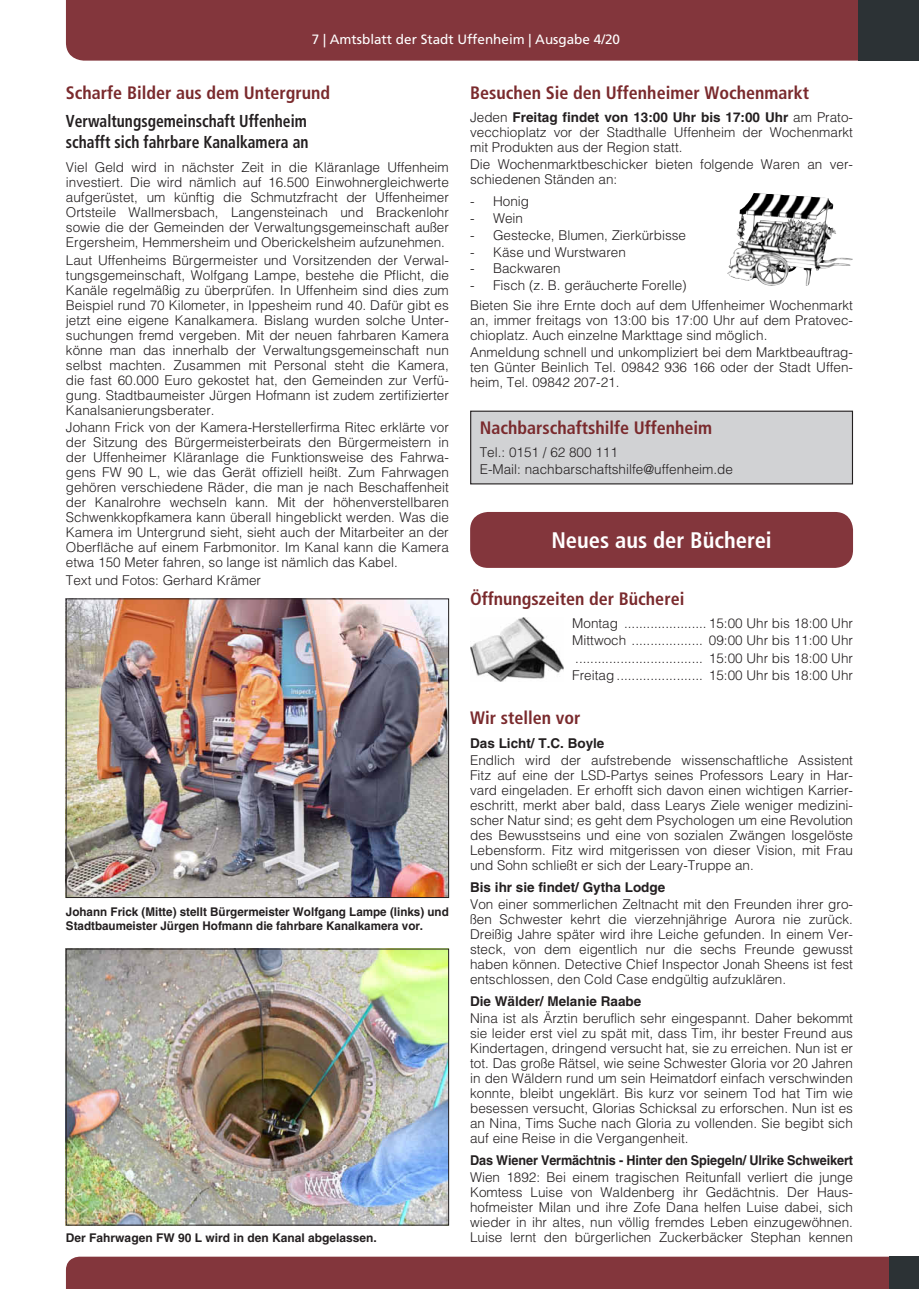
<style>
.page{position:relative;width:919px;height:1289px;background:#fff}
.page>*{position:absolute;margin:0;border:0;box-sizing:border-box;transform-origin:0 0}
.t1{font:700 condensed 22.5px "Frutiger LT";color:#fff}
.t2{font:700 condensed 18px "Frutiger LT";color:#7a2a2d}
.t3{font:700 condensed 17.25px/21px "Frutiger LT";color:#231f20;scale:.9 1}
.t4{font:300 13.5px/15px "Helvetica LT";color:#231f20;text-align:justify}
.t5{font:700 13.5px "Helvetica LT";color:#231f20}
.t6{font:700 13.5px "Helvetica LT";color:#231f20;scale:.94 1}
.t7{font:13.5px "Frutiger LT";color:#fff}
.t8{font:700 12px/13.5px "Helvetica LT";color:#231f20}
.s1{font-weight:700}
</style>
<div class="page">
<div style="left:66px;top:1256px;width:823px;height:32px;background:#83363c"></div>
<div style="left:889px;top:1256px;width:29px;height:32px;background:#2c3235"></div>
<div style="left:66px;top:0;width:792px;height:61px;background:#83363c"></div>
<div style="left:858px;top:0;width:60px;height:61px;background:#2c3235"></div>
<div style="left:470px;top:411px;width:382px;height:73px;background:#d1d2d4"></div>
<div style="left:470px;top:410px;width:383px;height:74px;border:1px solid #231f20"></div>
<div style="left:470px;top:512px;width:383px;height:56px;background:#83363c;border-radius:18px"></div>
<img style="left:470px;top:617px;width:93px;height:64px">
<img style="left:68px;top:600px;width:379px;height:295px">
<div style="left:66px;top:598px;width:383px;height:299px;border:1px solid #231f20"></div>
<img style="left:68px;top:950px;width:379px;height:273px">
<div style="left:66px;top:948px;width:383px;height:277px;border:1px solid #231f20"></div>
<img style="left:727px;top:195px;width:26px;height:85px">
<p class="t7" style="left:312px;top:32px;width:310px">7 | Amtsblatt der Stadt Uffenheim | Ausgabe 4/20</p>
<h2 class="t2" style="left:470px;top:82px;width:340px">Besuchen Sie den Uffenheimer Wochenmarkt</h2>
<p class="t4" style="left:470px;top:110px;width:384px">Jeden <span class="s1">Freitag findet von 13:00 Uhr bis 17:00 Uhr</span> am Prato&shy;vecchioplatz vor der Stadthalle Uffenheim der Wochenmarkt mit Produkten aus der Region statt.</p>
<p class="t4" style="left:470px;top:157px;width:384px">Die Wochenmarktbeschicker bieten folgende Waren an ver&shy;schiedenen Ständen an:</p>
<p class="t4" style="left:470px;top:194px;width:60px">- Honig</p>
<p class="t4" style="left:470px;top:210px;width:54px">- Wein</p>
<p class="t4" style="left:470px;top:227px;width:217px">- Gestecke, Blumen, Zierkürbisse</p>
<p class="t4" style="left:470px;top:244px;width:157px">- Käse und Wurstwaren</p>
<p class="t4" style="left:470px;top:261px;width:92px">- Backwaren</p>
<p class="t4" style="left:470px;top:275px;width:384px;line-height:20.1px">- Fisch (z. B. geräucherte Forelle)<br>Bieten Sie ihre Ernte doch auf dem Uffenheimer Wochenmarkt</p>
<p class="t4" style="left:470px;top:313px;width:384px">an, immer freitags von 13:00 bis 17:00 Uhr auf dem Pratovec&shy;chioplatz. Auch einzelne Markttage sind möglich.</p>
<p class="t4" style="left:470px;top:345px;width:384px">Anmeldung schnell und unkompliziert bei dem Marktbeauftrag&shy;ten Günter Beinlich Tel. 09842 936 166 oder der Stadt Uffen&shy;heim, Tel. 09842 207-21.</p>
<h2 class="t2" style="left:479px;top:417px;width:234px">Nachbarschaftshilfe Uffenheim</h2>
<p class="t4" style="left:479px;top:444px;width:255px;line-height:17.1px">Tel.: 0151 / 62 800 111<br>E-Mail: nachbarschaftshilfe@uffenheim.de</p>
<h2 class="t2" style="left:66px;top:82px;width:266px">Scharfe Bilder aus dem Untergrund</h2>
<p class="t3" style="left:66px;top:111px;width:271px">Verwaltungsgemeinschaft Uffenheim schafft sich fahrbare Kanalkamera an</p>
<p class="t4" style="left:66px;top:160px;width:384px">Viel Geld wird in nächster Zeit in die Kläranlage Uffenheim investiert. Die wird nämlich auf 16.500 Einwohnergleichwerte aufgerüstet, um künftig die Schmutzfracht der Uffenheimer Ortsteile Wallmersbach, Langensteinach und Brackenlohr sowie die der Gemeinden der Verwaltungsgemeinschaft außer Ergersheim, Hemmersheim und Oberickelsheim aufzunehmen.</p>
<p class="t4" style="left:66px;top:252px;width:384px">Laut Uffenheims Bürgermeister und Vorsitzenden der Verwal&shy;tungsgemeinschaft, Wolfgang Lampe, bestehe die Pflicht, die Kanäle regelmäßig zu überprüfen. In Uffenheim sind dies zum Beispiel rund 70 Kilometer, in Ippesheim rund 40. Dafür gibt es jetzt eine eigene Kanalkamera. Bislang wurden solche Unter&shy;suchungen fremd vergeben. Mit der neuen fahrbaren Kamera könne man das innerhalb der Verwaltungsgemeinschaft nun selbst machten. Zusammen mit Personal steht die Kamera, die fast 60.000 Euro gekostet hat, den Gemeinden zur Verfü&shy;gung. Stadtbaumeister Jürgen Hofmann ist zudem zertifizierter Kanalsanierungsberater.</p>
<p class="t4" style="left:66px;top:420px;width:384px">Johann Frick von der Kamera-Herstellerfirma Ritec erklärte vor der Sitzung des Bürgermeisterbeirats den Bürgermeistern in der Uffenheimer Kläranlage die Funktionsweise des Fahrwa&shy;gens FW 90 L, wie das Gerät offiziell heißt. Zum Fahrwagen gehören verschiedene Räder, die man je nach Beschaffenheit der Kanalrohre wechseln kann. Mit der höhenverstellbaren Schwenkkopfkamera kann überall hingeblickt werden. Was die Kamera im Untergrund sieht, sieht auch der Mitarbeiter an der Oberfläche auf einem Farbmonitor. Im Kanal kann die Kamera etwa 150 Meter fahren, so lange ist nämlich das Kabel.</p>
<p class="t4" style="left:66px;top:572px;width:197px">Text und Fotos: Gerhard Krämer</p>
<h1 class="t1" style="left:551px;top:527px;width:222px">Neues aus der Bücherei</h1>
<p class="t8" style="left:66px;top:904px;width:384px">Johann Frick (Mitte) stellt Bürgermeister Wolfgang Lampe (links) und<br>Stadtbaumeister Jürgen Hofmann die fahrbare Kanalkamera vor.</p>
<p class="t8" style="left:66px;top:1230px;width:312px">Der Fahrwagen FW 90 L wird in den Kanal abgelassen.</p>
<h2 class="t2" style="left:470px;top:588px;width:216px">Öffnungszeiten der Bücherei</h2>
<p class="t4" style="left:572px;top:616px;width:47px">Montag</p>
<p class="t4" style="left:708px;top:616px;width:146px">15:00 Uhr bis 18:00 Uhr</p>
<p class="t4" style="left:572px;top:633px;width:56px">Mittwoch</p>
<p class="t4" style="left:708px;top:632px;width:146px;line-height:17.1px">09:00 Uhr bis 11:00 Uhr<br>15:00 Uhr bis 18:00 Uhr</p>
<p class="t4" style="left:572px;top:667px;width:44px">Freitag</p>
<p class="t4" style="left:708px;top:667px;width:146px">15:00 Uhr bis 18:00 Uhr</p>
<h2 class="t2" style="left:470px;top:707px;width:112px">Wir stellen vor</h2>
<p class="t5" style="left:470px;top:734px;width:136px">Das Licht/ T.C. Boyle</p>
<p class="t4" style="left:470px;top:752px;width:384px">Endlich wird der aufstrebende wissenschaftliche Assistent Fitz auf eine der LSD-Partys seines Professors Leary in Har&shy;vard eingeladen. Er erhofft sich davon einen wichtigen Karrier&shy;eschritt, merkt aber bald, dass Learys Ziele weniger medizini&shy;scher Natur sind; es geht dem Psychologen um eine Revolution des Bewusstseins und eine von sozialen Zwängen losgelöste Lebensform. Fitz wird mitgerissen von dieser Vision, mit Frau und Sohn schließt er sich der Leary-Truppe an.</p>
<p class="t5" style="left:470px;top:878px;width:197px">Bis ihr sie findet/ Gytha Lodge</p>
<p class="t4" style="left:470px;top:896px;width:384px">Von einer sommerlichen Zeltnacht mit den Freunden ihrer gro&shy;ßen Schwester kehrt die vierzehnjährige Aurora nie zurück.<br>Dreißig Jahre später wird ihre Leiche gefunden. In einem Ver&shy;steck, von dem eigentlich nur die sechs Freunde gewusst haben können. Detective Chief Inspector Jonah Sheens ist fest entschlossen, den Cold Case endgültig aufzuklären.</p>
<p class="t5" style="left:470px;top:992px;width:173px">Die Wälder/ Melanie Raabe</p>
<p class="t4" style="left:470px;top:1010px;width:384px">Nina ist als Ärztin beruflich sehr eingespannt. Daher bekommt sie leider erst viel zu spät mit, dass Tim, ihr bester Freund aus Kindertagen, dringend versucht hat, sie zu erreichen. Nun ist er tot. Das große Rätsel, wie seine Schwester Gloria vor 20 Jahren in den Wäldern rund um sein Heimatdorf einfach verschwinden konnte, bleibt ungeklärt. Bis kurz vor seinem Tod hat Tim wie besessen versucht, Glorias Schicksal zu erforschen. Nun ist es an Nina, Tims Suche nach Gloria zu vollenden. Sie begibt sich auf eine Reise in die Vergangenheit.</p>
<p class="t6" style="left:470px;top:1151px;width:409px">Das Wiener Vermächtnis - Hinter den Spiegeln/ Ulrike Schweikert</p>
<p class="t4" style="left:470px;top:1169px;width:384px">Wien 1892: Bei einem tragischen Reitunfall verliert die junge Komtess Luise von Waldenberg ihr Gedächtnis. Der Haus&shy;hofmeister Milan und ihre Zofe Dana helfen Luise dabei, sich wieder in ihr altes, nun völlig fremdes Leben einzugewöhnen.<br>Luise lernt den bürgerlichen Zuckerbäcker Stephan kennen</p>
</div>
